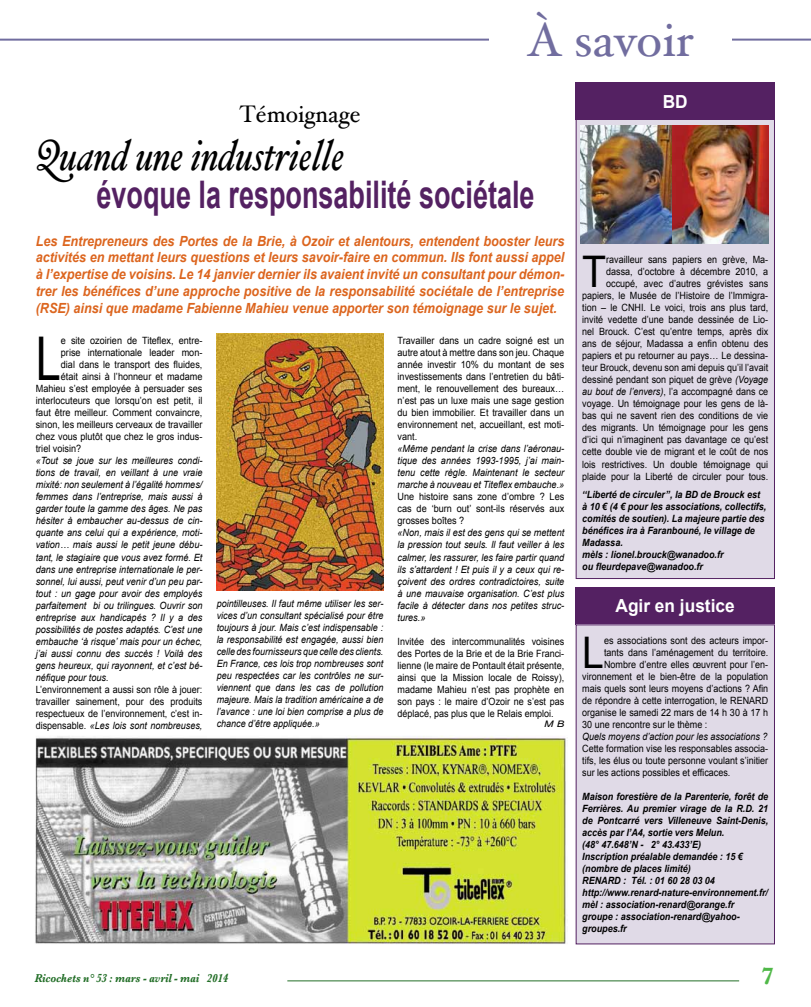
<style>
.page{position:relative;width:811px;height:1007px;background:#fff}
.page>*{position:absolute;margin:0;border:0;box-sizing:border-box;transform-origin:0 0}
.t1{font:60.3px "Arial";color:#000;scale:.75 1}
.t2{font:48px "Hoefler Text";color:#716d9f}
.t3{font:italic 43.6px "Hoefler Text";color:#000;scale:.83 1}
.t4{font:43.5px "Arial";color:#000;scale:.9 1}
.t5{font:700 38px "Arial";color:#542162;scale:.71 1}
.t6{font:700 24px "Baskerville";color:#50b848}
.t7{font:23.9px "Hoefler Text";color:#000;scale:.96 1}
.t8{font:700 18px "Arial";color:#fff;scale:.96 1}
.t9{font:italic 700 14px/16.8px "Arial";color:#dc651e;text-align:justify;scale:.9 1}
.t10{font:italic 700 12px "Baskerville";color:#226e27;scale:.85 1}
.t11{font:10px/12px "Arial";color:#000;text-align:justify;scale:.9 1}
.t12{font:italic 10px/12px "Arial";color:#000;text-align:justify;scale:.91 1}
.t13{font:10px/12px "Arial";color:#000;text-align:justify;scale:.91 1}
.t14{font:italic 700 10px/12px "Arial";color:#000;scale:.9 1}
.t15{font:italic 10px/12px "Arial";color:#000;text-align:justify;scale:.9 1}
.t16{font:italic 9px "Arial";color:#000;scale:1.25 1}
.s1{font-style:italic}
</style>
<div class="page">
<hr style="left:287px;top:980px;width:452px;height:1px;background:#226e27">
<hr style="left:0;top:39px;width:811px;height:2px;background:#716d9f">
<div style="left:489px;top:7px;width:242px;height:49px;background:#fff"></div>
<div style="left:576px;top:112px;width:198px;height:466px;background:#e0dae7"></div>
<div style="left:575px;top:111px;width:200px;height:468px;border:1px solid #542162"></div>
<img style="left:671px;top:125px;width:97px;height:118px">
<div style="left:575px;top:82px;width:200px;height:38px;background:#542162"></div>
<img style="left:217px;top:333px;width:166px;height:257px">
<img style="left:35px;top:736px;width:531px;height:208px">
<img style="left:581px;top:125px;width:90px;height:118px">
<div style="left:575px;top:586px;width:200px;height:38px;background:#542162"></div>
<div style="left:576px;top:624px;width:198px;height:319px;background:#e0dae7"></div>
<div style="left:575px;top:624px;width:200px;height:320px;border:1px solid #542162"></div>
<h2 class="t2" style="left:527px;top:11px;width:168px">À savoir</h2>
<h3 class="t7" style="left:240px;top:100px;width:127px">Témoignage</h3>
<h3 class="t3" style="left:36px;top:129px;width:373px">Quand une industrielle</h3>
<h3 class="t5" style="left:97px;top:169px;width:618px">évoque la responsabilité sociétale</h3>
<p class="t9" style="left:36px;top:232px;width:589px">Les Entrepreneurs des Portes de la Brie, à Ozoir et alentours, entendent booster leurs activités en mettant leurs questions et leurs savoir-faire en commun. Ils font aussi appel à l’expertise de voisins. Le 14 janvier dernier ils avaient invité un consultant pour démon&shy;trer les bénéfices d’une approche positive de la responsabilité sociétale de l’entreprise (RSE) ainsi que madame Fabienne Mahieu venue apporter son témoignage sur le sujet.</p>
<h1 class="t1" style="left:36px;top:319px;width:35px">L</h1>
<p class="t13" style="left:61px;top:335px;width:157px">e site ozoirien de Titeflex, entre-</p>
<p class="t13" style="left:61px;top:347px;width:157px">prise internationale leader mon-</p>
<p class="t13" style="left:61px;top:359px;width:157px">dial dans le transport des fluides,</p>
<p class="t13" style="left:61px;top:371px;width:157px">était ainsi à l’honneur et madame</p>
<p class="t13" style="left:36px;top:383px;width:185px">Mahieu s’est employée à persuader ses</p>
<p class="t13" style="left:36px;top:395px;width:185px">interlocuteurs que lorsqu’on est petit, il</p>
<p class="t13" style="left:36px;top:407px;width:185px">faut être meilleur. Comment convaincre,</p>
<p class="t13" style="left:36px;top:419px;width:185px">sinon, les meilleurs cerveaux de travailler</p>
<p class="t13" style="left:36px;top:431px;width:185px">chez vous plutôt que chez le gros indus-</p>
<p class="t13" style="left:36px;top:443px;width:52px">triel voisin?</p>
<p class="t12" style="left:36px;top:455px;width:185px">«Tout se joue sur les meilleures condi&shy;tions de travail, en veillant à une vraie mixité: non seulement à l’égalité hommes/ femmes dans l’entreprise, mais aussi à garder toute la gamme des âges. Ne pas hésiter à embaucher au-dessus de cin&shy;quante ans celui qui a expérience, moti&shy;vation… mais aussi le petit jeune débu&shy;tant, le stagiaire que vous avez formé. Et dans une entreprise internationale le per&shy;sonnel, lui aussi, peut venir d’un peu par&shy;tout : un gage pour avoir des employés parfaitement bi ou trilingues. Ouvrir son entreprise aux handicapés ? Il y a des possibilités de postes adaptés. C’est une embauche ‘à risque’ mais pour un échec, j’ai aussi connu des succès ! Voilà des gens heureux, qui rayonnent, et c’est bé&shy;néfique pour tous.</p>
<p class="t11" style="left:36px;top:683px;width:187px">L’environnement a aussi son rôle à jouer: travailler sainement, pour des produits respectueux de l’environnement, c’est in&shy;dispensable. <span class="s1">«Les lois sont nombreuses,</span></p>
<p class="t15" style="left:217px;top:597px;width:187px">pointilleuses. Il faut même utiliser les ser&shy;vices d’un consultant spécialisé pour être toujours à jour. Mais c’est indispensable : la responsabilité est engagée, aussi bien celle des fournisseurs que celle des clients.<br>En France, ces lois trop nombreuses sont peu respectées car les contrôles ne sur&shy;viennent que dans les cas de pollution majeure. Mais la tradition américaine a de l’avance : une loi bien comprise a plus de chance d’être appliquée.»</p>
<p class="t13" style="left:397px;top:335px;width:185px">Travailler dans un cadre soigné est un autre atout à mettre dans son jeu. Chaque année investir 10% du montant de ses investissements dans l’entretien du bâti&shy;ment, le renouvellement des bureaux… n’est pas un luxe mais une sage gestion du bien immobilier. Et travailler dans un environnement net, accueillant, est moti&shy;vant.</p>
<p class="t12" style="left:397px;top:443px;width:185px">«Même pendant la crise dans l’aéronau&shy;tique des années 1993-1995, j’ai main&shy;tenu cette règle. Maintenant le secteur marche à nouveau et Titeflex embauche.»</p>
<p class="t13" style="left:397px;top:491px;width:185px">Une histoire sans zone d’ombre ? Les cas de ‘burn out’ sont-ils réservés aux grosses boîtes ?</p>
<p class="t12" style="left:397px;top:527px;width:185px">«Non, mais il est des gens qui se mettent la pression tout seuls. Il faut veiller à les calmer, les rassurer, les faire partir quand ils s’attardent ! Et puis il y a ceux qui re&shy;çoivent des ordres contradictoires, suite à une mauvaise organisation. C’est plus facile à détecter dans nos petites struc&shy;tures.»</p>
<p class="t11" style="left:397px;top:635px;width:187px">Invitée des intercommunalités voisines des Portes de la Brie et de la Brie Franci&shy;lienne (le maire de Pontault était présente, ainsi que la Mission locale de Roissy), madame Mahieu n’est pas prophète en son pays : le maire d’Ozoir ne s’est pas déplacé, pas plus que le Relais emploi.</p>
<p class="t16" style="left:544px;top:718px;width:18px">M B</p>
<h3 class="t8" style="left:662px;top:89px;width:27px">BD</h3>
<p class="t11" style="left:582px;top:254px;width:208px;text-align:right">ravailleur sans papiers en grève, Ma&shy;dassa, d’octobre à décembre 2010, a occupé, avec d’autres grévistes sans papiers, le Musée de l’Histoire de l’Immigra&shy;tion – le CNHI. Le voici, trois ans plus tard, invité vedette d’une bande dessinée de Lio&shy;nel Brouck. C’est qu’entre temps, après dix ans de séjour, Madassa a enfin obtenu des papiers et pu retourner au pays… Le dessina&shy;teur Brouck, devenu son ami depuis qu’il l’avait dessiné pendant son piquet de grève <span class="s1">(Voyage au bout de l’envers)</span>, l’a accompagné dans ce voyage. Un témoignage pour les gens de là&shy;bas qui ne savent rien des conditions de vie des migrants. Un témoignage pour les gens d’ici qui n’imaginent pas davantage ce qu’est cette double vie de migrant et le coût de nos lois restrictives. Un double témoignage qui plaide pour la Liberté de circuler pour tous.</p>
<p class="t14" style="left:582px;top:488px;width:206px">‘‘Liberté de circuler’’, la BD de Brouck est à 10 € (4 € pour les associations, collectifs, comités de soutien). La majeure partie des bénéfices ira à Faranbouné, le village de Madassa.<br>mèls : lionel.brouck@wanadoo.fr<br>ou fleurdepave@wanadoo.fr</p>
<h3 class="t4" style="left:582px;top:243px;width:28px">T</h3>
<h3 class="t8" style="left:615px;top:593px;width:126px">Agir en justice</h3>
<h3 class="t4" style="left:582px;top:624px;width:26px">L</h3>
<p class="t11" style="left:604px;top:634px;width:184px">es associations sont des acteurs impor-</p>
<p class="t11" style="left:604px;top:646px;width:184px">tants dans l’aménagement du territoire.</p>
<p class="t11" style="left:604px;top:658px;width:184px">Nombre d’entre elles œuvrent pour l’en-</p>
<p class="t11" style="left:582px;top:670px;width:208px">vironnement et le bien-être de la population</p>
<p class="t11" style="left:582px;top:682px;width:208px">mais quels sont leurs moyens d’actions ? Afin</p>
<p class="t11" style="left:582px;top:694px;width:208px">de répondre à cette interrogation, le RENARD</p>
<p class="t11" style="left:582px;top:706px;width:208px">organise le samedi 22 mars de 14 h 30 à 17 h</p>
<p class="t11" style="left:582px;top:718px;width:140px">30 une rencontre sur le thème :</p>
<p class="t15" style="left:582px;top:730px;width:207px">Quels moyens d’action pour les associations ?</p>
<p class="t11" style="left:582px;top:742px;width:208px">Cette formation vise les responsables associa&shy;tifs, les élus ou toute personne voulant s’initier sur les actions possibles et efficaces.</p>
<p class="t14" style="left:582px;top:790px;width:208px">Maison forestière de la Parenterie, forêt de Ferrières. Au premier virage de la R.D. 21 de Pontcarré vers Villeneuve Saint-Denis, accès par l’A4, sortie vers Melun.<br>(48° 47.648’N - 2° 43.433’E)<br>Inscription préalable demandée : 15 € (nombre de places limité)<br>RENARD : Tél. : 01 60 28 03 04 http://www.renard-nature-environnement.fr/ mèl : association-renard@orange.fr<br>groupe : association-renard@yahoo&shy;groupes.fr</p>
<p class="t10" style="left:35px;top:970px;width:229px">Ricochets n° 53 : mars - avril - mai 2014</p>
<h3 class="t6" style="left:761px;top:961px;width:15px">7</h3>
</div>
